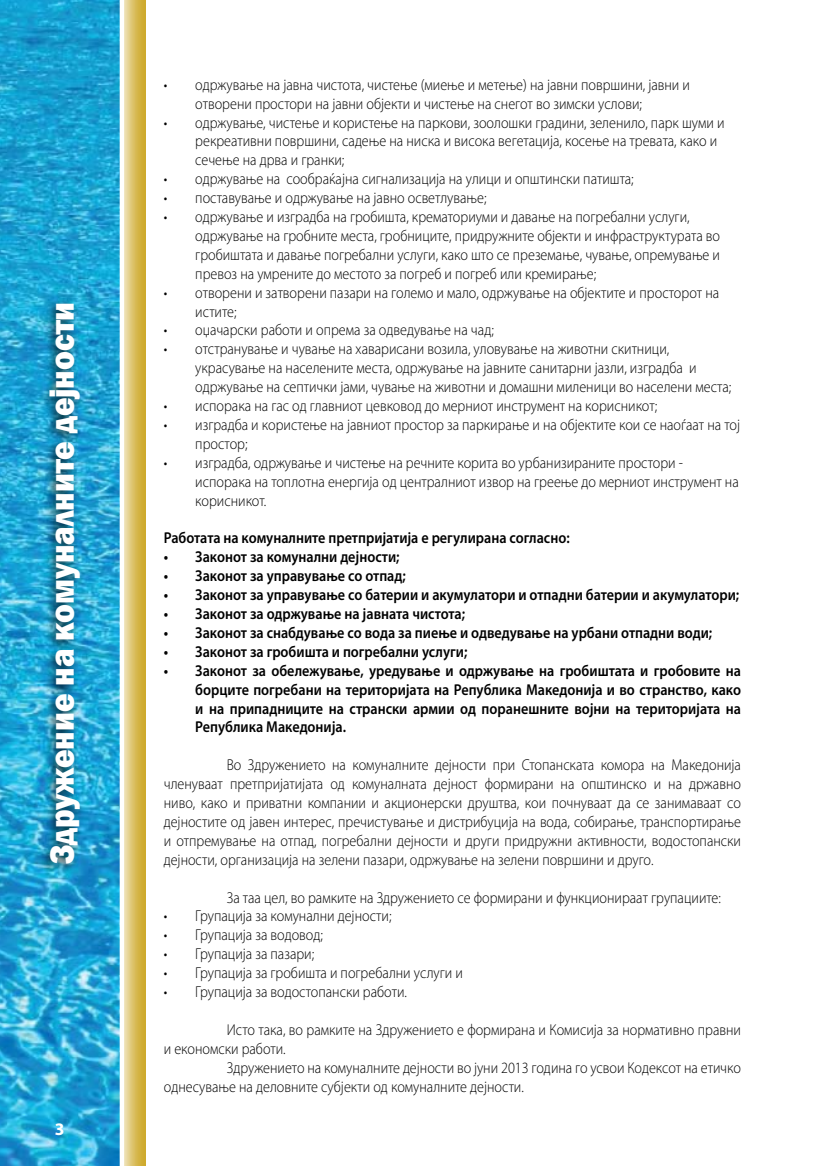
<style>
.page{position:relative;width:819px;height:1166px;background:#fff}
.page>*{position:absolute;margin:0;border:0;box-sizing:border-box;transform-origin:0 0}
.t1{font:800 35.18px "Franklin Gothic";color:#fff;scale:.9 1}
.t2{font:700 17.68px "Myriad Pro";color:#fff}
.t3{font:300 15.75px/18.9px "Myriad Pro";color:#000;scale:.9 1}
.t4{font:600 15.75px/18.9px "Myriad Pro";color:#000;text-align:justify;scale:.9 1}
</style>
<div class="page">
<svg style="left:124px;top:0;width:22px;height:297px;background:#dbc064"></svg>
<svg style="left:0;top:0;width:120px;height:297px;background:#1aa2d2"></svg>
<div style="left:0;top:296px;width:55px;height:870px;background:#000;opacity:.75"></div>
<div style="left:37px;top:297px;width:149px;height:869px;background:#000;opacity:.75"></div>
<h1 class="t1" style="left:39px;top:864px;width:627px;rotate:-90deg">Здружение на комуналните дејности</h1>
<p class="t2" style="left:55px;top:1117px;width:11px">3</p>
<p class="t3" style="left:195px;top:75px;width:551px;text-indent:-31px">• одржување на јавна чистота, чистење (миење и метење) на јавни површини, јавни и отворени простори на јавни објекти и чистење на снегот во зимски услови;</p>
<p class="t3" style="left:195px;top:113px;width:589px;text-indent:-31px">• одржување, чистење и користење на паркови, зоолошки градини, зеленило, парк шуми и рекреативни површини, садење на ниска и висока вегетација, косење на тревата, како и сечење на дрва и гранки;</p>
<p class="t3" style="left:164px;top:169px;width:523px">• одржување на сообраќајна сигнализација на улици и општински патишта;</p>
<p class="t3" style="left:164px;top:188px;width:360px">• поставување и одржување на јавно осветлување;</p>
<p class="t3" style="left:195px;top:207px;width:584px;text-indent:-31px">• одржување и изградба на гробишта, крематориуми и давање на погребални услуги, одржување на гробните места, гробниците, придружните објекти и инфраструктурата во гробиштата и давање погребални услуги, како што се преземање, чување, опремување и превоз на умрените до местото за погреб и погреб или кремирање;</p>
<p class="t3" style="left:195px;top:283px;width:583px;text-indent:-31px">• отворени и затворени пазари на големо и мало, одржување на објектите и просторот на истите;</p>
<p class="t3" style="left:164px;top:321px;width:368px">• оџачарски работи и опрема за одведување на чад;</p>
<p class="t3" style="left:195px;top:339px;width:597px;text-indent:-31px">• отстранување и чување на хаварисани возила, уловување на животни скитници, украсување на населените места, одржување на јавните санитарни јазли, изградба и одржување на септички јами, чување на животни и домашни миленици во населени места;</p>
<p class="t3" style="left:164px;top:396px;width:550px">• испорака на гас од главниот цевковод до мерниот инструмент на корисникот;</p>
<p class="t3" style="left:195px;top:415px;width:606px;text-indent:-31px">• изградба и користење на јавниот простор за паркирање и на објектите кои се наоѓаат на тој простор;</p>
<p class="t3" style="left:195px;top:453px;width:605px;text-indent:-31px">• изградба, одржување и чистење на речните корита во урбанизираните простори - испорака на топлотна енергија од централниот извор на греење до мерниот инструмент на корисникот.</p>
<p class="t4" style="left:164px;top:528px;width:452px">Работата на комуналните претпријатија е регулирана согласно:</p>
<p class="t4" style="left:164px;top:547px;width:263px">• Законот за комунални дејности;</p>
<p class="t4" style="left:164px;top:566px;width:270px">• Законот за управување со отпад;</p>
<p class="t4" style="left:164px;top:585px;width:641px">• Законот за управување со батерии и акумулатори и отпадни батерии и акумулатори;</p>
<p class="t4" style="left:164px;top:604px;width:336px">• Законот за одржување на јавната чистота;</p>
<p class="t4" style="left:164px;top:623px;width:611px">• Законот за снабдување со вода за пиење и одведување на урбани отпадни води;</p>
<p class="t4" style="left:164px;top:642px;width:339px">• Законот за гробишта и погребални услуги;</p>
<p class="t4" style="left:195px;top:660px;width:608px;text-indent:-31px">• Законот за обележување, уредување и одржување на гробиштата и гробовите на борците погребани на територијата на Република Македонија и во странство, како и на припадниците на странски армии од поранешните војни на територијата на Република Македонија.</p>
<p class="t3" style="left:164px;top:755px;width:643px;text-align:justify;text-indent:63px">Во Здружението на комуналните дејности при Стопанската комора на Македонија членуваат претпријатијата од комуналната дејност формирани на општинско и на државно ниво, како и приватни компании и акционерски друштва, кои почнуваат да се занимаваат со дејностите од јавен интерес, пречистување и дистрибуција на вода, собирање, транспортирање и отпремување на отпад, погребални дејности и други придружни активности, водостопански дејности, организација на зелени пазари, одржување на зелени површини и друго.</p>
<p class="t3" style="left:227px;top:888px;width:550px">За таа цел, во рамките на Здружението се формирани и функционираат групациите:</p>
<p class="t3" style="left:164px;top:906px;width:254px">• Групација за комунални дејности;</p>
<p class="t3" style="left:164px;top:925px;width:178px">• Групација за водовод;</p>
<p class="t3" style="left:164px;top:944px;width:169px">• Групација за пазари;</p>
<p class="t3" style="left:164px;top:963px;width:334px">• Групација за гробишта и погребални услуги и</p>
<p class="t3" style="left:164px;top:982px;width:272px">• Групација за водостопански работи.</p>
<p class="t3" style="left:164px;top:1020px;width:643px;text-indent:63px">Исто така, во рамките на Здружението е формирана и Комисија за нормативно правни и економски работи.</p>
<p class="t3" style="left:164px;top:1058px;width:642px;text-indent:63px">Здружението на комуналните дејности во јуни 2013 година го усвои Кодексот на етичко однесување на деловните субјекти од комуналните дејности.</p>
</div>
